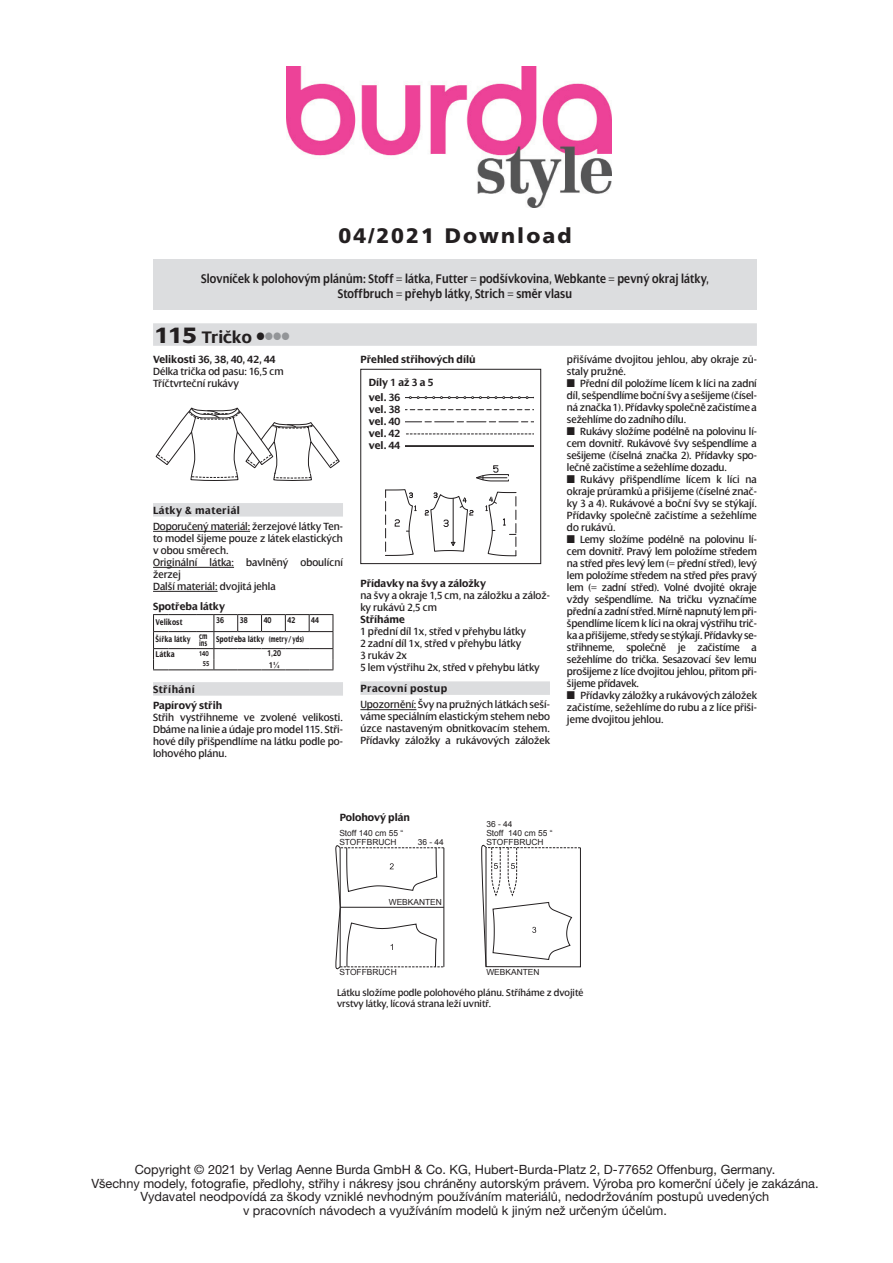
<style>
.page{position:relative;width:893px;height:1263px;background:#fff}
.page>*{position:absolute;margin:0;border:0;box-sizing:border-box;transform-origin:0 0}
._01_Download-Schnitt{font:900 21px "Frutiger CE";letter-spacing:.1em;color:#231f20}
._0_HL_Headline_Linie{font:700 18px "Dialog LTCE";color:#231f20;scale:.95 1}
.t1{font:600 13.5px "Dialog LTCE";letter-spacing:.01em;color:#231f20;scale:.85 1}
.Copyright{font:12.75px/13.5px "Helvetica Neue CE";color:#231f20;text-align:center}
._1_LT_Lauftext_Roman{font:11.25px/12px "Dialog LTCE";color:#231f20;text-align:justify;scale:.95 1}
._1_LT_Lauftext_Black{font:11.25px/12px "Dialog LTCE";color:#231f20;scale:.95 1}
._1_LT_Lauftext_Black-2{font:700 11.25px "Dialog LTCE";color:#231f20;scale:.95 1}
._1_LT_Lauftext_Bold{font:700 11.25px "Dialog LTCE";color:#231f20;scale:.95 1}
._1_LT_Lauftext_Zwisc{font:700 11.25px "Dialog LTCE";letter-spacing:.04em;color:#231f20;scale:.95 1}
._1_LT_Zuschneideplan{font:10.5px/11.2px "Dialog LTCE";color:#231f20;scale:.95 1}
._4_LT_burdastyle_Tab{font:700 condensed 9px "Dialog LTCE";color:#231f20;scale:.95 1}
.Tabellenzahlen{font:700 condensed 9px "Dialog LTCE";color:#231f20;scale:.95 1}
._4_LT_burdastyle_Tab-2{font:700 condensed 9px "Dialog LTCE";color:#231f20;scale:.8 1}
._4_LT_burdastyle_Tab-3{font:700 condensed 9px "Dialog LTCE";color:#231f20}
.t2{font:8.4px/9px "Arial";color:#231f20}
._4_LT_burdastyle_Tab-4{font:700 condensed 7.5px "Dialog LTCE";color:#231f20;scale:.95 1}
.s1{font-weight:800;font-size:24px}
.s2{font-family:"Times New Roman";font-stretch:normal}
</style>
<div class="page">
<img style="left:286px;top:67px;width:325px;height:140px">
<div style="left:153px;top:259px;width:604px;height:51px;background:#dcdddf"></div>
<svg style="left:155px;top:407px;width:185px;height:74px"></svg>
<div style="left:360px;top:681px;width:190px;height:14px;background:#dcdddf"></div>
<hr style="left:360px;top:709px;width:56px;height:1px;background:#231f20">
<div style="left:153px;top:503px;width:190px;height:14px;background:#dcdddf"></div>
<hr style="left:153px;top:531px;width:97px;height:1px;background:#231f20">
<hr style="left:153px;top:567px;width:81px;height:1px;background:#231f20">
<hr style="left:153px;top:591px;width:65px;height:1px;background:#231f20">
<div style="left:153px;top:682px;width:190px;height:14px;background:#dcdddf"></div>
<div style="left:153px;top:323px;width:604px;height:23px;background:#dcdddf"></div>
<div style="left:360px;top:369px;width:181px;height:195px;border:1px solid #231f20"></div>
<svg style="left:485px;top:491px;width:32px;height:65px"></svg>
<svg style="left:385px;top:489px;width:31px;height:67px"></svg>
<svg style="left:424px;top:492px;width:50px;height:60px"></svg>
<svg style="left:476px;top:465px;width:33px;height:17px"></svg>
<svg style="left:406px;top:421px;width:127px;height:1px"></svg>
<hr style="left:406px;top:445px;width:127px;height:2px;background:#231f20">
<svg style="left:406px;top:433px;width:127px;height:1px"></svg>
<svg style="left:406px;top:409px;width:127px;height:1px"></svg>
<svg style="left:406px;top:396px;width:127px;height:3px"></svg>
<svg style="left:153px;top:614px;width:181px;height:56px"></svg>
<hr style="left:444px;top:848px;width:1px;height:119px;background:#231f20">
<svg style="left:335px;top:845px;width:109px;height:125px"></svg>
<svg style="left:481px;top:844px;width:99px;height:123px"></svg>
<p class="_01_Download-Schnitt" style="left:338px;top:224px;width:234px">04/2021 Download</p>
<p class="t1" style="left:201px;top:271px;width:599px">Slovníček k polohovým plánům: Stoff = látka, Futter = podšívkovina, Webkante = pevný okraj látky,</p>
<p class="t1" style="left:338px;top:286px;width:277px">Stoffbruch = přehyb látky, Strich = směr vlasu</p>
<p class="_0_HL_Headline_Linie" style="left:155px;top:327px;width:143px"><span class="s1">115</span> Tričko <sup>d</sup><sup>ddd</sup></p>
<p class="_1_LT_Lauftext_Black-2" style="left:153px;top:353px;width:131px">Velikosti 36, 38, 40, 42, 44</p>
<p class="_1_LT_Lauftext_Roman" style="left:153px;top:365px;width:139px">Délka trička od pasu: 16,5 cm</p>
<p class="_1_LT_Lauftext_Roman" style="left:153px;top:377px;width:92px">Tříčtvrteční rukávy</p>
<p class="_1_LT_Lauftext_Zwisc" style="left:153px;top:504px;width:93px">Látky &amp; materiál</p>
<p class="_1_LT_Lauftext_Roman" style="left:153px;top:520px;width:201px">Doporučený materiál: žerzejové látky Ten&shy;to model šijeme pouze z látek elastických v obou směrech.</p>
<p class="_1_LT_Lauftext_Roman" style="left:153px;top:556px;width:201px">Originální látka: bavlněný oboulícní žerzej</p>
<p class="_1_LT_Lauftext_Roman" style="left:153px;top:580px;width:131px">Další materiál: dvojitá jehla</p>
<p class="_1_LT_Lauftext_Bold" style="left:153px;top:600px;width:77px">Spotřeba látky</p>
<p class="_4_LT_burdastyle_Tab" style="left:156px;top:617px;width:30px">Velikost</p>
<p class="Tabellenzahlen" style="left:216px;top:616px;width:10px">36</p>
<p class="Tabellenzahlen" style="left:240px;top:616px;width:10px">38</p>
<p class="Tabellenzahlen" style="left:264px;top:616px;width:10px">40</p>
<p class="Tabellenzahlen" style="left:287px;top:616px;width:10px">42</p>
<p class="Tabellenzahlen" style="left:311px;top:616px;width:10px">44</p>
<p class="_4_LT_burdastyle_Tab" style="left:156px;top:634px;width:39px">Šířka látky</p>
<p class="_4_LT_burdastyle_Tab-2" style="left:199px;top:631px;width:12px">cm</p>
<p class="_4_LT_burdastyle_Tab-2" style="left:199px;top:639px;width:12px">ins</p>
<p class="_4_LT_burdastyle_Tab" style="left:216px;top:634px;width:94px">Spotřeba látky (metry / yds)</p>
<p class="_4_LT_burdastyle_Tab-3" style="left:156px;top:650px;width:21px">Látka</p>
<p class="_4_LT_burdastyle_Tab-4" style="left:199px;top:650px;width:12px">140</p>
<p class="Tabellenzahlen" style="left:268px;top:648px;width:16px">1,20</p>
<p class="_4_LT_burdastyle_Tab-4" style="left:203px;top:660px;width:9px">55</p>
<p class="Tabellenzahlen" style="left:269px;top:660px;width:12px">1<span class="s2">¼</span></p>
<p class="_1_LT_Lauftext_Zwisc" style="left:153px;top:683px;width:45px">Stříhání</p>
<p class="_1_LT_Lauftext_Black-2" style="left:153px;top:699px;width:74px">Papírový střih</p>
<p class="_1_LT_Lauftext_Roman" style="left:153px;top:711px;width:201px">Střih vystřihneme ve zvolené velikosti.<br>Dbáme na linie a údaje pro model 115. Stři&shy;hové díly přišpendlíme na látku podle po&shy;lohového plánu.</p>
<p class="_1_LT_Lauftext_Bold" style="left:360px;top:353px;width:123px">Přehled střihových dílů</p>
<p class="_1_LT_Lauftext_Bold" style="left:369px;top:376px;width:69px">Díly 1 až 3 a 5</p>
<p class="_1_LT_Lauftext_Bold" style="left:369px;top:391px;width:34px">vel. 36</p>
<p class="_1_LT_Lauftext_Bold" style="left:369px;top:403px;width:34px">vel. 38</p>
<p class="_1_LT_Lauftext_Bold" style="left:369px;top:415px;width:34px">vel. 40</p>
<p class="_1_LT_Lauftext_Bold" style="left:369px;top:427px;width:34px">vel. 42</p>
<p class="_1_LT_Lauftext_Bold" style="left:369px;top:439px;width:34px">vel. 44</p>
<p class="_1_LT_Lauftext_Black-2" style="left:360px;top:578px;width:134px">Přídavky na švy a záložky</p>
<p class="_1_LT_Lauftext_Black" style="left:360px;top:590px;width:201px">na švy a okraje 1,5 cm, na záložku a zálož&shy;ky rukávů 2,5 cm</p>
<p class="_1_LT_Lauftext_Black-2" style="left:360px;top:614px;width:49px">Stříháme</p>
<p class="_1_LT_Lauftext_Roman" style="left:360px;top:626px;width:176px">1 přední díl 1x, střed v přehybu látky</p>
<p class="_1_LT_Lauftext_Roman" style="left:360px;top:638px;width:171px">2 zadní díl 1x, střed v přehybu látky</p>
<p class="_1_LT_Lauftext_Roman" style="left:360px;top:650px;width:50px">3 rukáv 2x</p>
<p class="_1_LT_Lauftext_Black" style="left:360px;top:662px;width:190px">5 lem výstřihu 2x, střed v přehybu látky</p>
<p class="_1_LT_Lauftext_Zwisc" style="left:360px;top:682px;width:93px">Pracovní postup</p>
<p class="_1_LT_Lauftext_Roman" style="left:360px;top:699px;width:201px">Upozornění: Švy na pružných látkách seší&shy;váme speciálním elastickým stehem nebo úzce nastaveným obnitkovacím stehem.<br>Přídavky záložky a rukávových záložek</p>
<p class="_1_LT_Lauftext_Roman" style="left:567px;top:353px;width:201px">přišíváme dvojitou jehlou, aby okraje zů&shy;staly pružné.</p>
<p class="_1_LT_Lauftext_Roman" style="left:567px;top:377px;width:201px">■ Přední díl položíme lícem k líci na zadní díl, sešpendlíme boční švy a sešijeme (čísel&shy;ná značka 1). Přídavky společně začistíme a sežehlíme do zadního dílu.</p>
<p class="_1_LT_Lauftext_Roman" style="left:567px;top:425px;width:201px">■ Rukávy složíme podélně na polovinu lí&shy;cem dovnitř. Rukávové švy sešpendlíme a sešijeme (číselná značka 2). Přídavky spo&shy;lečně začistíme a sežehlíme dozadu.</p>
<p class="_1_LT_Lauftext_Roman" style="left:567px;top:473px;width:201px">■ Rukávy přišpendlíme lícem k líci na okraje průramků a přišijeme (číselné znač&shy;ky 3 a 4). Rukávové a boční švy se stýkají.<br>Přídavky společně začistíme a sežehlíme do rukávů.</p>
<p class="_1_LT_Lauftext_Roman" style="left:567px;top:533px;width:201px">■ Lemy složíme podélně na polovinu lí&shy;cem dovnitř. Pravý lem položíme středem na střed přes levý lem (= přední střed), levý lem položíme středem na střed přes pravý lem (= zadní střed). Volné dvojité okraje vždy sešpendlíme. Na tričku vyznačíme přední a zadní střed. Mírně napnutý lem při&shy;špendlíme lícem k líci na okraj výstřihu trič&shy;ka a přišijeme, středy se stýkají. Přídavky se&shy;střihneme, společně je začistíme a sežehlíme do trička. Sesazovací šev lemu prošijeme z líce dvojitou jehlou, přitom při&shy;šijeme přídavek.</p>
<p class="_1_LT_Lauftext_Roman" style="left:567px;top:689px;width:201px">■ Přídavky záložky a rukávových záložek začistíme, sežehlíme do rubu a z líce přiši&shy;jeme dvojitou jehlou.</p>
<p class="_1_LT_Lauftext_Black-2" style="left:340px;top:811px;width:75px">Polohový plán</p>
<p class="t2" style="left:339px;top:829px;width:65px">Stoff 140 cm 55 “</p>
<p class="t2" style="left:339px;top:838px;width:59px">STOFFBRUCH</p>
<p class="t2" style="left:418px;top:838px;width:28px">36 - 44</p>
<p class="t2" style="left:389px;top:897px;width:55px">WEBKANTEN</p>
<p class="t2" style="left:486px;top:819px;width:68px">36 - 44<br>Stoff 140 cm 55 “</p>
<p class="t2" style="left:486px;top:838px;width:59px">STOFFBRUCH</p>
<p class="t2" style="left:339px;top:968px;width:59px">STOFFBRUCH</p>
<p class="t2" style="left:486px;top:968px;width:55px">WEBKANTEN</p>
<p class="_1_LT_Zuschneideplan" style="left:337px;top:987px;width:261px">Látku složíme podle polohového plánu. Stříháme z dvojité vrstvy látky, lícová strana leží uvnitř.</p>
<p class="Copyright" style="left:91px;top:1163px;width:729px">Copyright © 2021 by Verlag Aenne Burda GmbH &amp; Co. KG, Hubert-Burda-Platz 2, D-77652 Offenburg, Germany.<br>Všechny modely, fotografie, předlohy, střihy i nákresy jsou chráněny autorským právem. Výroba pro komerční účely je zakázána.<br>Vydavatel neodpovídá za škody vzniklé nevhodným používáním materiálů, nedodržováním postupů uvedených<br>v pracovních návodech a využíváním modelů k jiným než určeným účelům.</p>
</div>
